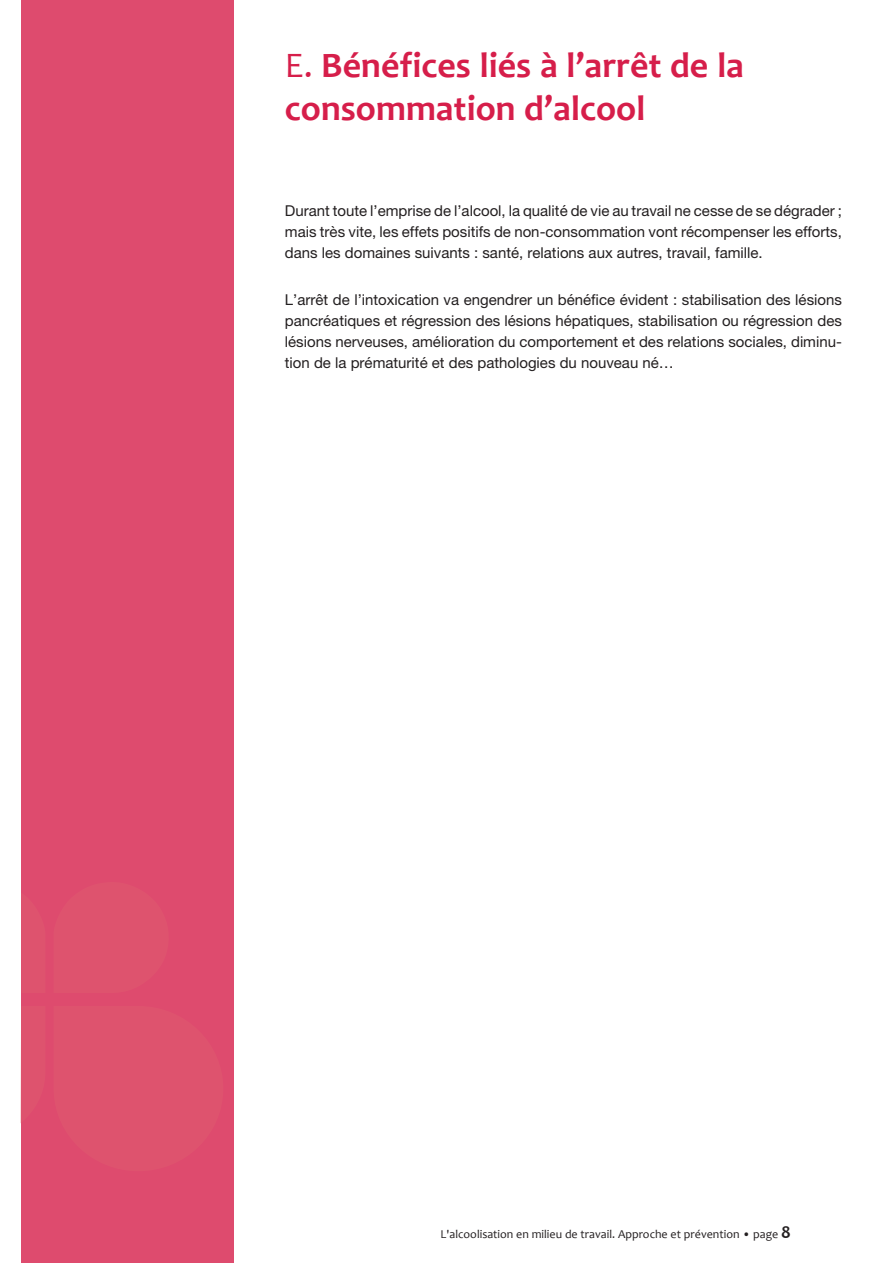
<style>
.page{position:relative;width:893px;height:1263px;background:#fff}
.page>*{position:absolute;margin:0;border:0;box-sizing:border-box;transform-origin:0 0}
.t1{font:700 36px/43.2px "Candara";color:#d61e4a}
.t2{font:15px/21px "Helvetica Neue";color:#231f20;text-align:justify}
.t3{font:12px "Candara";color:#231f20}
.s1{font-weight:400}
.s2{font-weight:700;font-size:18px}
</style>
<div class="page">
<div style="left:21px;top:0;width:213px;height:1263px;background:#de4b6e"></div>
<svg style="left:20px;top:1056px;width:1px;height:67px"></svg>
<h1 class="t1" style="left:285px;top:43px;width:461px"><span class="s1">E.</span> Bénéfices liés à l’arrêt de la consommation d’alcool</h1>
<p class="t2" style="left:285px;top:200px;width:559px">Durant toute l’emprise de l’alcool, la qualité de vie au travail ne cesse de se dégrader ; mais très vite, les effets positifs de non-consommation vont récompenser les efforts, dans les domaines suivants : santé, relations aux autres, travail, famille.</p>
<p class="t2" style="left:285px;top:289px;width:559px">L’arrêt de l’intoxication va engendrer un bénéfice évident : stabilisation des lésions pancréatiques et régression des lésions hépatiques, stabilisation ou régression des lésions nerveuses, amélioration du comportement et des relations sociales, diminu&shy;tion de la prématurité et des pathologies du nouveau né…</p>
<p class="t3" style="left:441px;top:1227px;width:352px">L'alcoolisation en milieu de travail. Approche et prévention • page <span class="s2">8</span></p>
</div>
